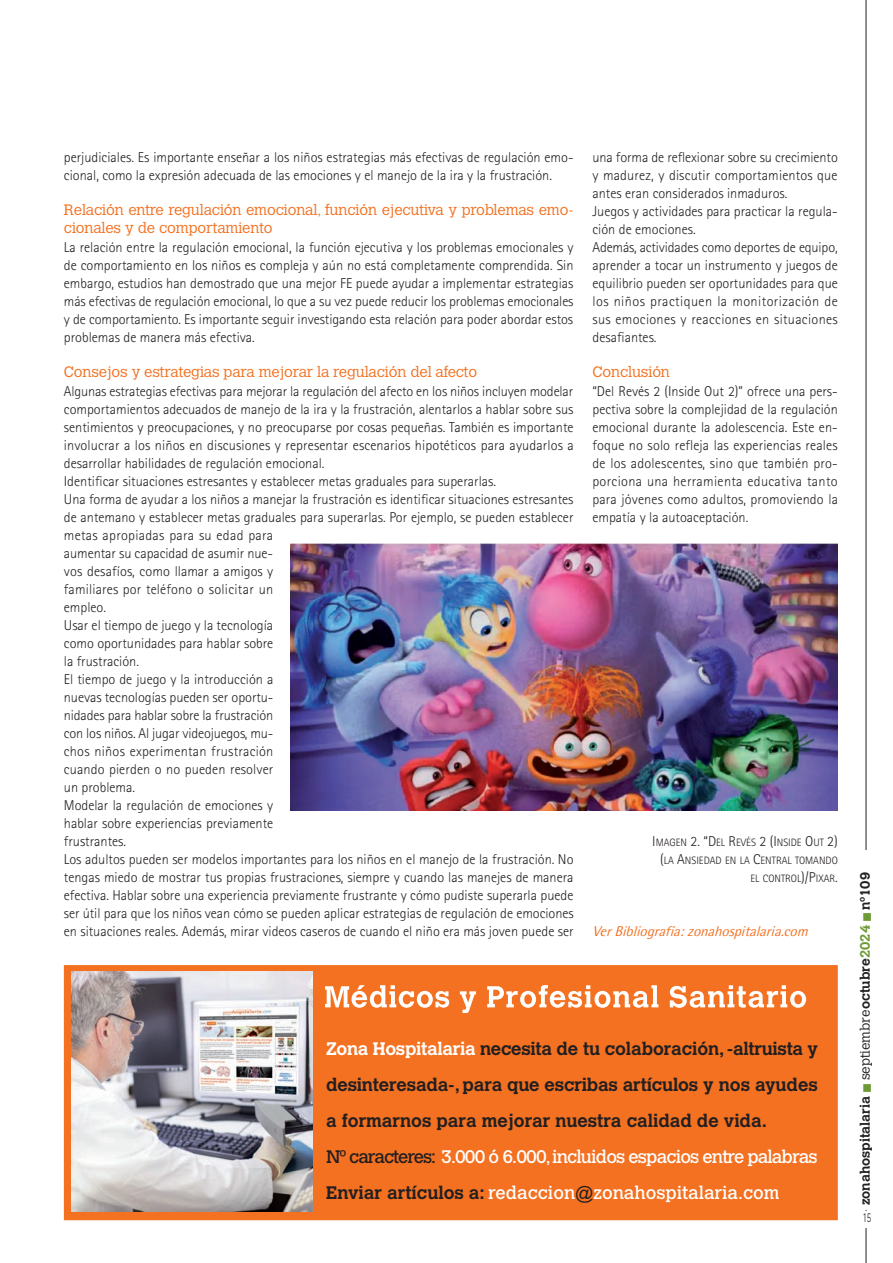
<style>
.page{position:relative;width:893px;height:1263px;background:#fff}
.page>*{position:absolute;margin:0;border:0;box-sizing:border-box;transform-origin:0 0}
.t1{font:700 18px/36px "Calvert MT Std";letter-spacing:-.01em;color:#231f20}
.t2{font:300 15px/18px "Calvert MT Std";letter-spacing:-.01em;color:#f37121}
.t3{font:300 14.25px/18px "Rotis Sans Serif Std";color:#231f20}
.t4{font:italic 14.25px "Rotis Semi Sans Std";color:#f37121}
.t5{font:700 13.5px "Calvert MT Std";color:#231f20}
.t6{font:300 13.5px "Rotis Sans Serif Std";color:#231f20;scale:.7 1}
.t7{font:300 10.65px/18px "Rotis Sans Serif Std";color:#231f20;text-align:right}
.s1{font-size:14.25px}
.s2{color:#fff}
.s3{font-weight:400}
.s4{font-weight:400;color:#fff}
.s5{color:#6e9a34}
.s6{font-weight:300}
</style>
<div class="page">
<hr style="left:866px;top:0;width:1px;height:1263px;background:#231f20">
<div style="left:858px;top:1211px;width:17px;height:16px;background:#fff"></div>
<div style="left:858px;top:850px;width:17px;height:360px;background:#fff"></div>
<div style="left:65px;top:966px;width:772px;height:253px;background:#f37121"></div>
<div style="left:64px;top:965px;width:774px;height:255px;border:2px solid #f37121"></div>
<img style="left:71px;top:971px;width:241px;height:241px">
<svg style="left:325px;top:985px;width:481px;height:28px"></svg>
<img style="left:290px;top:544px;width:548px;height:267px">
<p class="t3" style="left:64px;top:148px;width:511px">perjudiciales. Es importante enseñar a los niños estrategias más efectivas de regulación emo&shy;cional, como la expresión adecuada de las emociones y el manejo de la ira y la frustración.</p>
<p class="t2" style="left:64px;top:201px;width:511px">Relación entre regulación emocional, función ejecutiva y problemas emo&shy;cionales y de comportamiento</p>
<p class="t3" style="left:64px;top:238px;width:511px;text-align:justify">La relación entre la regulación emocional, la función ejecutiva y los problemas emocionales y de comportamiento en los niños es compleja y aún no está completamente comprendida. Sin embargo, estudios han demostrado que una mejor FE puede ayudar a implementar estrategias más efectivas de regulación emocional, lo que a su vez puede reducir los problemas emocionales y de comportamiento. Es importante seguir investigando esta relación para poder abordar estos problemas de manera más efectiva.</p>
<p class="t2" style="left:64px;top:363px;width:415px">Consejos y estrategias para mejorar la regulación del afecto</p>
<p class="t3" style="left:64px;top:382px;width:511px">Algunas estrategias efectivas para mejorar la regulación del afecto en los niños incluyen modelar comportamientos adecuados de manejo de la ira y la frustración, alentarlos a hablar sobre sus sentimientos y preocupaciones, y no preocuparse por cosas pequeñas. También es importante involucrar a los niños en discusiones y representar escenarios hipotéticos para ayudarlos a desarrollar habilidades de regulación emocional.<br>Identificar situaciones estresantes y establecer metas graduales para superarlas.<br>Una forma de ayudar a los niños a manejar la frustración es identificar situaciones estresantes de antemano y establecer metas graduales para superarlas. Por ejemplo, se pueden establecer metas apropiadas para su edad para<br>aumentar su capacidad de asumir nue-<br>vos desafíos, como llamar a amigos y<br>familiares por teléfono o solicitar un<br>empleo.<br>Usar el tiempo de juego y la tecnología<br>como oportunidades para hablar sobre<br>la frustración.<br>El tiempo de juego y la introducción a<br>nuevas tecnologías pueden ser oportu-<br>nidades para hablar sobre la frustración<br>con los niños. Al jugar videojuegos, mu-<br>chos niños experimentan frustración<br>cuando pierden o no pueden resolver<br>un problema.<br>Modelar la regulación de emociones y<br>hablar sobre experiencias previamente<br>frustrantes.<br>Los adultos pueden ser modelos importantes para los niños en el manejo de la frustración. No tengas miedo de mostrar tus propias frustraciones, siempre y cuando las manejes de manera efectiva. Hablar sobre una experiencia previamente frustrante y cómo pudiste superarla puede ser útil para que los niños vean cómo se pueden aplicar estrategias de regulación de emociones en situaciones reales. Además, mirar videos caseros de cuando el niño era más joven puede ser</p>
<p class="t3" style="left:592px;top:148px;width:247px">una forma de reflexionar sobre su crecimiento y madurez, y discutir comportamientos que antes eran considerados inmaduros.<br>Juegos y actividades para practicar la regula&shy;ción de emociones.<br>Además, actividades como deportes de equipo, aprender a tocar un instrumento y juegos de equilibrio pueden ser oportunidades para que los niños practiquen la monitorización de sus emociones y reacciones en situaciones desafiantes.</p>
<p class="t2" style="left:592px;top:363px;width:79px">Conclusión</p>
<p class="t3" style="left:592px;top:382px;width:247px;text-align:justify">“Del Revés 2 (Inside Out 2)” ofrece una pers&shy;pectiva sobre la complejidad de la regulación emocional durante la adolescencia. Este en&shy;foque no solo refleja las experiencias reales de los adolescentes, sino que también pro&shy;porciona una herramienta educativa tanto para jóvenes como adultos, promoviendo la empatía y la autoaceptación.</p>
<p class="t7" style="left:652px;top:833px;width:187px"><span class="s1">I</span>MAGEN <span class="s1">2. “D</span>EL <span class="s1">R</span>EVÉS <span class="s1">2 (I</span>NSIDE <span class="s1">O</span>UT <span class="s1">2) (</span>LA <span class="s1">A</span>NSIEDAD EN LA <span class="s1">C</span>ENTRAL TOMANDO<br>EL CONTROL<span class="s1">)/P</span>IXAR<span class="s1">.</span></p>
<p class="t4" style="left:592px;top:923px;width:221px">VerBibliografía:zonahospitalaria.com</p>
<p class="t1" style="left:326px;top:1030px;width:493px"><span class="s2">Zona Hospitalaria</span> necesita de tu colaboración, -altruista y desinteresada-, para que escribas artículos y nos ayudes a formarnos para mejorar nuestra calidad de vida.<br><span class="s3">Nº caracteres:</span> <span class="s4">3.000 ó 6.000, incluidos espacios entre palabras </span>Enviar artículos a: <span class="s4">redaccion</span><span class="s3">@</span><span class="s4">zonahospitalaria.com</span></p>
<p class="t5" style="left:856px;top:1205px;width:335px;rotate:-90deg">zonahospitalaria <span class="s5">■</span> <span class="s6">septiembre</span>octubre<span class="s5">2024</span> <span class="s5">■</span> nº109</p>
<p class="t6" style="left:862px;top:1209px;width:14px">15</p>
</div>
